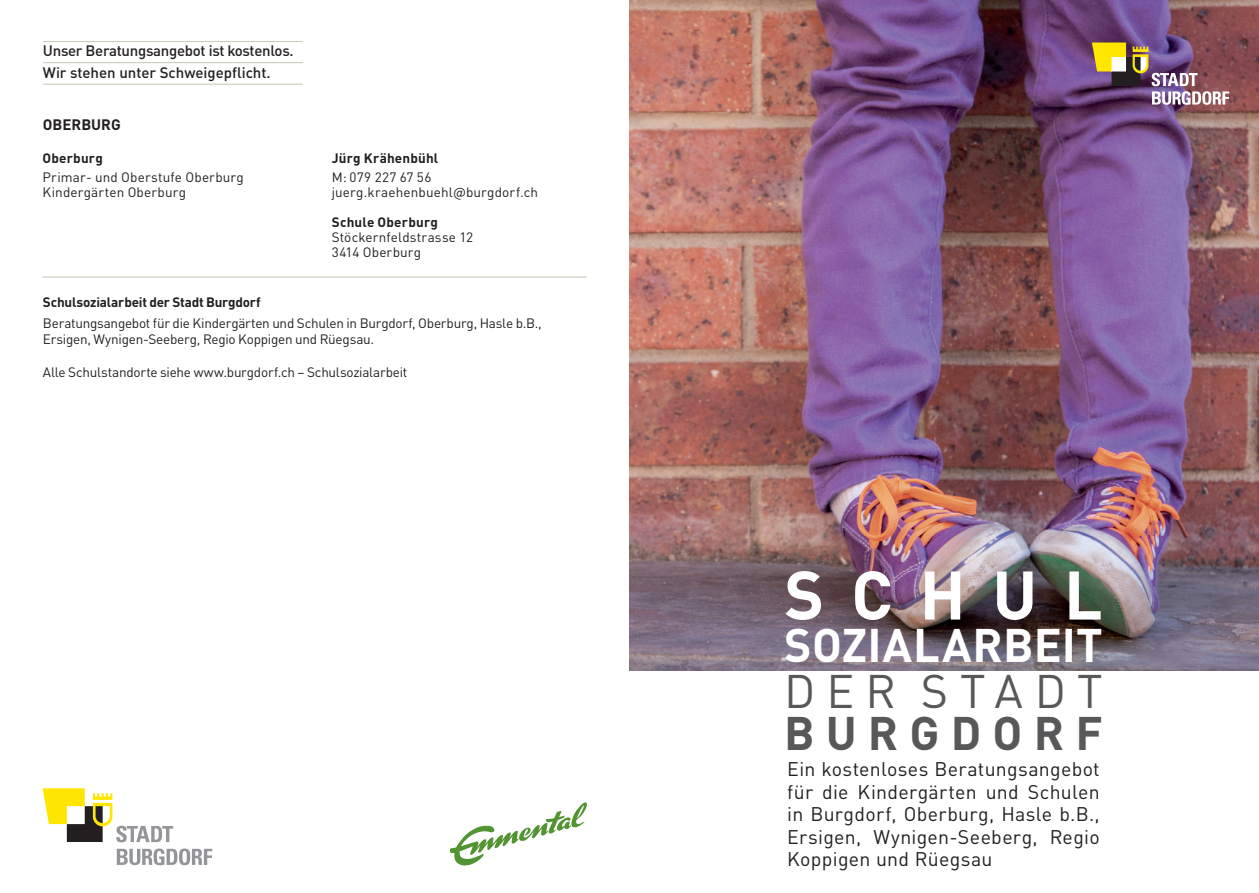
<style>
.page{position:relative;width:1259px;height:893px;background:#fff}
.page>*{position:absolute;margin:0;border:0;box-sizing:border-box;transform-origin:0 0}
.t1{font:700 67.5px "DINOT";letter-spacing:.395em;color:#fff}
.t2{font:700 46.5px "DINOT";letter-spacing:.005em;color:#fff}
.t3{font:46.5px "DINOT";letter-spacing:.235em;color:#57585a}
.t4{font:700 46.5px "DINOT";letter-spacing:.24em;color:#57585a}
.t5{font:19.5px/22.5px "DINOT";letter-spacing:.015em;color:#231f20;text-align:justify}
.t6{font:500 15px/21.5px "DINOT";letter-spacing:-.02em;color:#231f20}
.t7{font:700 15px "DINOT";color:#231f20}
.t8{font:13.5px/15px "DINOT";letter-spacing:-.005em;color:#231f20}
.t9{font:13.5px/15px "DINOT";letter-spacing:.015em;color:#231f20}
.t10{font:700 13.5px "DINOT";letter-spacing:.01em;color:#231f20}
.t11{font:700 13.5px "DINOT";letter-spacing:-.015em;color:#231f20}
</style>
<div class="page">
<svg style="left:43px;top:788px;width:130px;height:54px"></svg>
<svg style="left:117px;top:848px;width:95px;height:17px"></svg>
<hr style="left:43px;top:41px;width:260px;height:1px;background:#c8c6b3">
<hr style="left:43px;top:62px;width:260px;height:1px;background:#c8c6b3">
<hr style="left:43px;top:84px;width:260px;height:1px;background:#c8c6b3">
<svg style="left:450px;top:802px;width:137px;height:63px"></svg>
<hr style="left:43px;top:277px;width:544px;height:1px;background:#c8c6b3">
<img style="left:629px;top:0;width:630px;height:671px">
<img style="left:1092px;top:43px;width:137px;height:62px">
<p class="t6" style="left:43px;top:40px;width:252px">Unser Beratungsangebot ist kostenlos.<br>Wir stehen unter Schweigepflicht.</p>
<p class="t7" style="left:43px;top:115px;width:79px">OBERBURG</p>
<p class="t10" style="left:43px;top:149px;width:62px">Oberburg</p>
<p class="t9" style="left:43px;top:169px;width:203px">Primar- und Oberstufe Oberburg<br>Kindergärten Oberburg</p>
<p class="t10" style="left:332px;top:149px;width:108px">Jürg Krähenbühl</p>
<p class="t8" style="left:332px;top:169px;width:208px">M: 079 227 67 56 juerg.kraehenbuehl@burgdorf.ch</p>
<p class="t10" style="left:332px;top:213px;width:108px">Schule Oberburg</p>
<p class="t9" style="left:332px;top:229px;width:143px">Stöckernfeldstrasse 12<br>3414 Oberburg</p>
<p class="t11" style="left:43px;top:293px;width:219px">Schulsozialarbeit der Stadt Burgdorf</p>
<p class="t8" style="left:43px;top:314px;width:500px;line-height:16.5px">Beratungsangebot für die Kindergärten und Schulen in Burgdorf, Oberburg, Hasle b.B.,<br>Ersigen, Wynigen-Seeberg, Regio Koppigen und Rüegsau.</p>
<p class="t8" style="left:43px;top:365px;width:366px">Alle Schulstandorte siehe www.burgdorf.ch – Schulsozialarbeit</p>
<h1 class="t1" style="left:784px;top:551px;width:320px">SCHUL</h1>
<h2 class="t2" style="left:784px;top:614px;width:320px">SOZIALARBEIT</h2>
<h2 class="t3" style="left:784px;top:662px;width:320px">DER STADT</h2>
<h2 class="t4" style="left:784px;top:703px;width:320px">BURGDORF</h2>
<h3 class="t5" style="left:787px;top:758px;width:314px">Ein kostenloses Beratungsangebot für die Kindergärten und Schulen in Burgdorf, Oberburg, Hasle b.B., Ersigen, Wynigen-Seeberg, Regio Koppigen und Rüegsau</h3>
</div>
